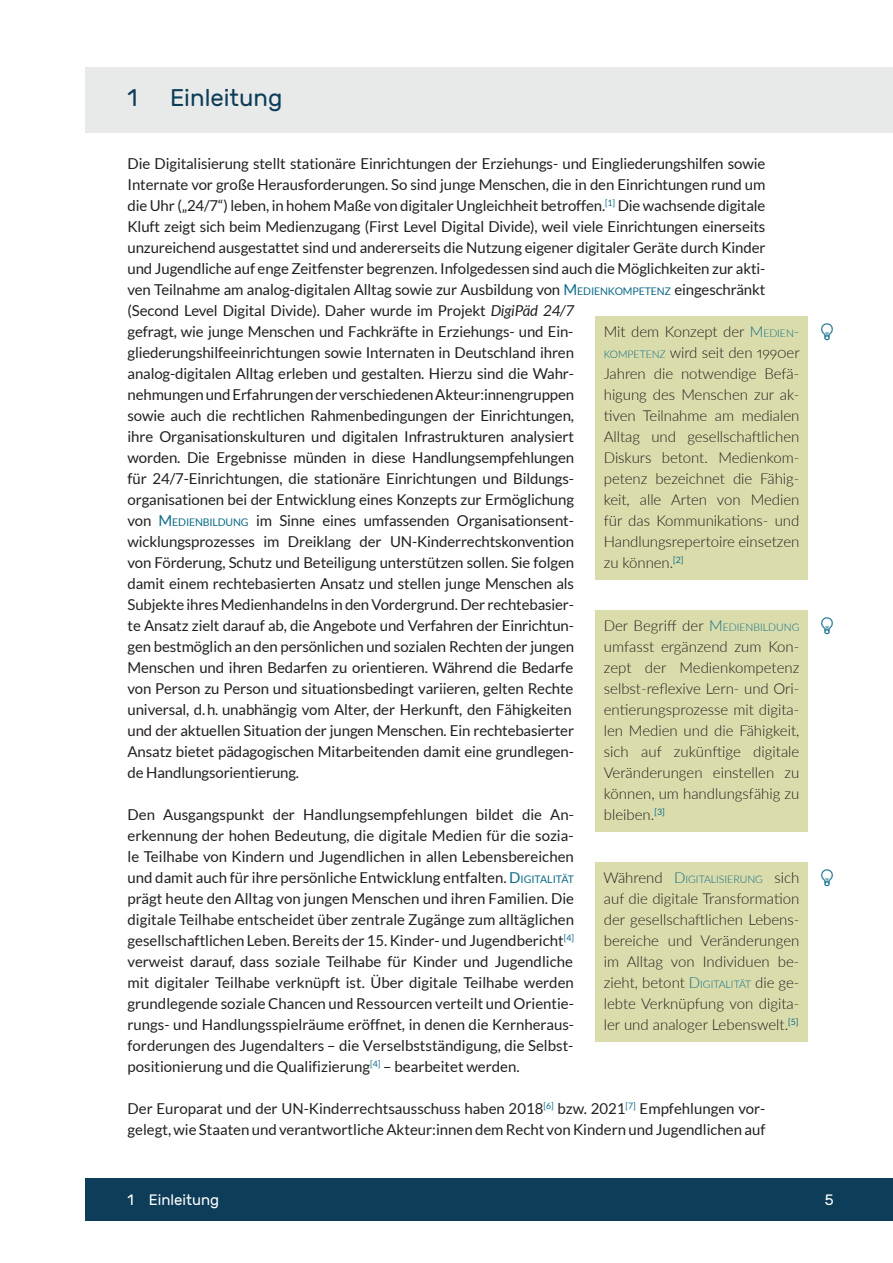
<style>
.page{position:relative;width:893px;height:1263px;background:#fff}
.page>*{position:absolute;margin:0;border:0;box-sizing:border-box;transform-origin:0 0}
.Überschrift_1{font:24px "Rubik";color:#0d3d58}
.t1{font:15px/21px "Lato";letter-spacing:-.01em;color:#231f20;text-align:justify}
.Erklärung{font:300 15px/21px "Lato";color:#231f20;text-align:justify}
.t2{font:15px "Rubik";color:#fff}
.Erklärung-2{font:300 10.5px "Lato";color:#0d6b88}
.s1{color:#0d6b88}
.s2{font-size:10.5px;color:#0d6b88}
.s3{font-style:italic}
.s4{font-size:15px;color:#231f20}
.s5{font-size:15px}
</style>
<div class="page">
<div style="left:85px;top:1178px;width:808px;height:42px;background:#0d3d58"></div>
<div style="left:85px;top:67px;width:808px;height:65px;background:#e8e9e9"></div>
<div style="left:595px;top:316px;width:213px;height:263px;background:#dadcab"></div>
<div style="left:595px;top:610px;width:213px;height:221px;background:#dadcab"></div>
<div style="left:595px;top:862px;width:213px;height:179px;background:#dadcab"></div>
<p class="Überschrift_1" style="left:128px;top:84px;width:12px">1</p>
<p class="Überschrift_1" style="left:170px;top:84px;width:114px">Einleitung</p>
<p class="t1" style="left:128px;top:153px;width:639px">Die Digitalisierung stellt stationäre Einrichtungen der Erziehungs- und Eingliederungshilfen sowie Internate vor große Herausforderungen. So sind junge Menschen, die in den Einrichtungen rund um die Uhr („24/7“) leben, in hohem Maße von digitaler Ungleichheit betroffen.<sup>[1]</sup> Die wachsende digitale Kluft zeigt sich beim Medienzugang (First Level Digital Divide), weil viele Einrichtungen einerseits unzureichend ausgestattet sind und andererseits die Nutzung eigener digitaler Geräte durch Kinder und Jugendliche auf enge Zeitfenster begrenzen. Infolgedessen sind auch die Möglichkeiten zur akti&shy;ven Teilnahme am analog-digitalen Alltag sowie zur Ausbildung von <span class="s1">M</span><span class="s2">EDIENKOM PETENZ</span> eingeschränkt (Second Level Digital Divide). Daher wurde im Projekt <span class="s3">DigiPäd 24/7</span></p>
<p class="t1" style="left:128px;top:321px;width:448px;text-align:left">gefragt, wie junge Menschen und Fachkräfte in Erziehungs- und Ein&shy;gliederungshilfeeinrichtungen sowie Internaten in Deutschland ihren analog-digitalen Alltag erleben und gestalten. Hierzu sind die Wahr&shy;nehmungen und Erfahrungen der verschiedenen Akteur:innengruppen sowie auch die rechtlichen Rahmenbedingungen der Einrichtungen, ihre Organisationskulturen und digitalen Infrastrukturen analysiert worden. Die Ergebnisse münden in diese Handlungsempfehlungen für 24/7-Einrichtungen, die stationäre Einrichtungen und Bildungs&shy;organisationen bei der Entwicklung eines Konzepts zur Ermöglichung von <span class="s1">M</span><span class="s2">EDIENBILDUNG</span> im Sinne eines umfassenden Organisationsent&shy;wicklungsprozesses im Dreiklang der UN-Kinderrechtskonvention von Förderung, Schutz und Beteiligung unterstützen sollen. Sie folgen damit einem rechtebasierten Ansatz und stellen junge Menschen als Subjekte ihres Medienhandelns in den Vordergrund. Der rechtebasier&shy;te Ansatz zielt darauf ab, die Angebote und Verfahren der Einrichtun&shy;gen bestmöglich an den persönlichen und sozialen Rechten der jungen Menschen und ihren Bedarfen zu orientieren. Während die Bedarfe von Person zu Person und situationsbedingt variieren, gelten Rechte universal, d. h. unabhängig vom Alter, der Herkunft, den Fähigkeiten und der aktuellen Situation der jungen Menschen. Ein rechtebasierter Ansatz bietet pädagogischen Mitarbeitenden damit eine grundlegen&shy;de Handlungsorientierung.</p>
<p class="t1" style="left:128px;top:804px;width:448px">Den Ausgangspunkt der Handlungsempfehlungen bildet die An&shy;erkennung der hohen Bedeutung, die digitale Medien für die sozia&shy;le Teilhabe von Kindern und Jugendlichen in allen Lebensbereichen und damit auch für ihre persönliche Entwicklung entfalten. <span class="s1">D</span><span class="s2">IGITALITÄT </span>prägt heute den Alltag von jungen Menschen und ihren Familien. Die digitale Teilhabe entscheidet über zentrale Zugänge zum alltäglichen gesellschaftlichen Leben. Bereits der 15. Kinder- und Jugendbericht<sup>[4] </sup>verweist darauf, dass soziale Teilhabe für Kinder und Jugendliche mit digitaler Teilhabe verknüpft ist. Über digitale Teilhabe werden grundlegende soziale Chancen und Ressourcen verteilt und Orientie&shy;rungs- und Handlungsspielräume eröffnet, in denen die Kernheraus&shy;forderungen des Jugendalters – die Verselbstständigung, die Selbst&shy;positionierung und die Qualifizierung<sup>[4]</sup> – bearbeitet werden.</p>
<p class="t1" style="left:128px;top:1098px;width:639px">Der Europarat und der UN-Kinderrechtsausschuss haben 2018<sup>[6]</sup> bzw. 2021<sup>[7]</sup> Empfehlungen vor&shy;gelegt, wie Staaten und verantwortliche Akteur:innen dem Recht von Kindern und Jugendlichen auf</p>
<p class="Erklärung" style="left:604px;top:321px;width:197px">Mit dem Konzept der <span class="s1">M</span><span class="s2">EDIEN</span><span class="s1">-</span><span class="s2">KOM PETENZ</span> wird seit den 1990er Jahren die notwendige Befä&shy;higung des Menschen zur ak&shy;tiven Teilnahme am medialen Alltag und gesellschaftlichen Diskurs betont. Medienkom&shy;petenz bezeichnet die Fähig&shy;keit, alle Arten von Medien für das Kommunikations- und Handlungsrepertoire einsetzen zu können.<sup>[2]</sup></p>
<p class="Erklärung" style="left:604px;top:615px;width:197px">Der Begriff der <span class="s1">M</span><span class="s2">EDIENBILDUNG </span>umfasst ergänzend zum Kon&shy;zept der Medienkompetenz selbst-reflexive Lern- und Ori&shy;entierungsprozesse mit digita&shy;len Medien und die Fähigkeit, sich auf zukünftige digitale Veränderungen einstellen zu können, um handlungsfähig zu bleiben.<sup>[3]</sup></p>
<p class="Erklärung-2" style="left:603px;top:872px;width:197px"><span class="s4">Während</span> <span class="s5">D</span> IGITALISIERUNG <span class="s4">sich</span></p>
<p class="Erklärung" style="left:604px;top:888px;width:197px">auf die digitale Transformation der gesellschaftlichen Lebens&shy;bereiche und Veränderungen im Alltag von Individuen be&shy;zieht, betont <span class="s1">D</span> <span class="s2">IGITALITÄT</span> die ge&shy;lebte Verknüpfung von digita&shy;ler und analoger Lebenswelt.<sup>[5]</sup></p>
<p class="t2" style="left:128px;top:1191px;width:93px">1 Einleitung</p>
<p class="t2" style="left:825px;top:1191px;width:10px">5</p>
</div>
